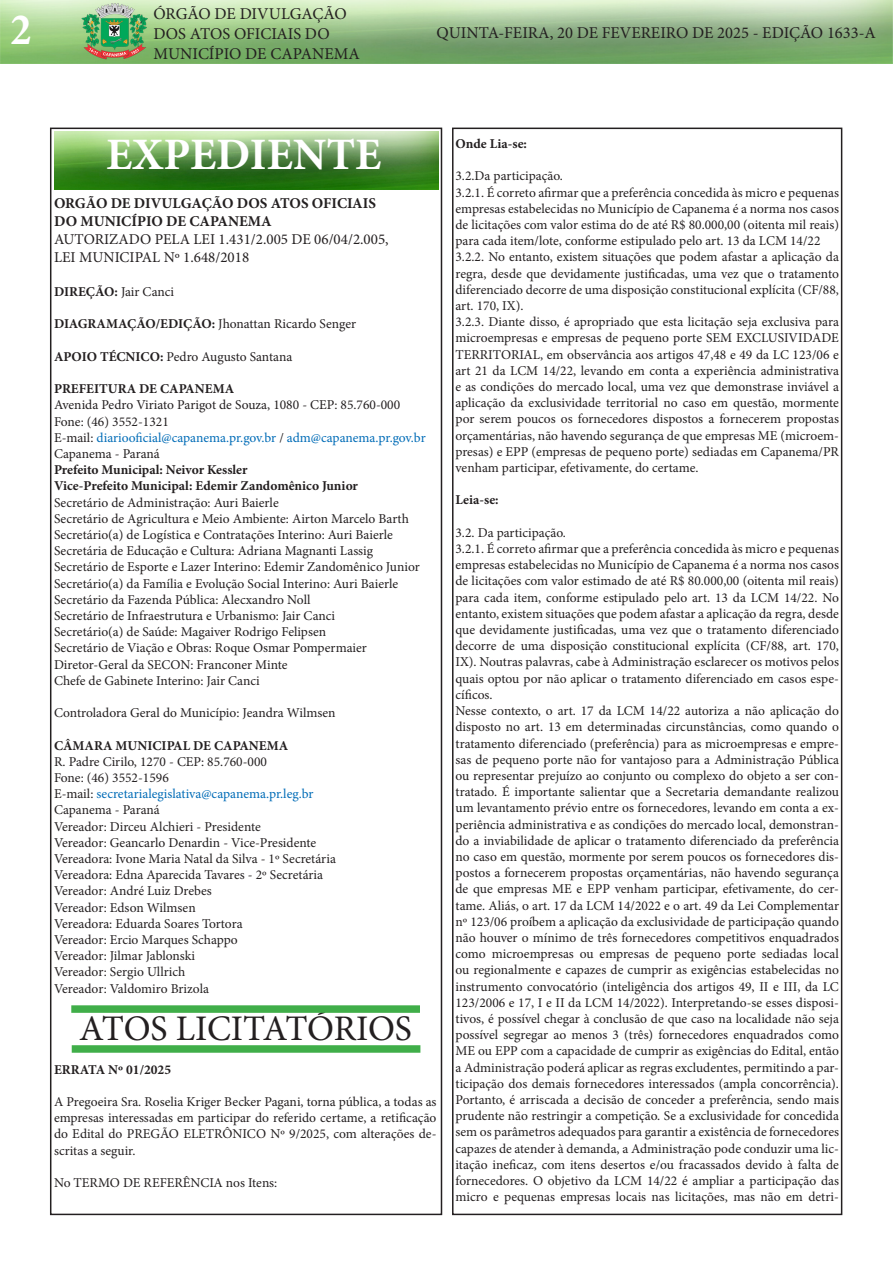
<style>
.page{position:relative;width:893px;height:1263px;background:#fff}
.page>*{position:absolute;margin:0;border:0;box-sizing:border-box;transform-origin:0 0}
.t1{font:700 45px "Minion Pro";color:#fff}
.t2{font:700 condensed 45px "Minion Pro";color:#fff}
.t3{font:36px "Minion Pro";letter-spacing:-.01em;color:#231f20}
.t4{font:16.5px/19.8px "Minion Pro";color:#231f20}
.t5{font:15px "Minion Pro";color:#231f20}
.t6{font:700 15px "Minion Pro";color:#231f20}
.t7{font:13.5px/16.2px "Minion Pro";color:#231f20;text-align:justify}
.t8{font:700 13.5px "Minion Pro";color:#231f20}
.t9{font:13.5px "Minion Pro";color:#006cb7}
.s1{font-weight:700}
.s2{color:#231f20}
</style>
<div class="page">
<div style="left:50px;top:128px;width:392px;height:1087px;border:2px solid #231f20"></div>
<img style="left:0;top:0;width:893px;height:64px">
<div style="left:452px;top:128px;width:390px;height:1087px;border:2px solid #231f20"></div>
<img style="left:54px;top:132px;width:384px;height:58px">
<div style="left:72px;top:1045px;width:348px;height:8px;background:#40ae49"></div>
<div style="left:71px;top:1005px;width:349px;height:8px;background:#40ae49"></div>
<h1 class="t2" style="left:11px;top:-1px;width:22px">2</h1>
<p class="t4" style="left:153px;top:4px;width:208px">ÓRGÃO DE DIVULGAÇÃO<br>DOS ATOS OFICIAIS DO<br>MUNICÍPIO DE CAPANEMA</p>
<p class="t4" style="left:437px;top:23px;width:441px">QUINTA-FEIRA, 20 DE FEVEREIRO DE 2025 - EDIÇÃO 1633-A</p>
<p class="t1" style="left:106px;top:123px;width:277px">EXPEDIENTE</p>
<p class="t6" style="left:54px;top:192px;width:324px">ORGÃO DE DIVULGAÇÃO DOS ATOS OFICIAIS</p>
<p class="t6" style="left:54px;top:210px;width:219px">DO MUNICÍPIO DE CAPANEMA</p>
<p class="t5" style="left:54px;top:229px;width:336px">AUTORIZADO PELA LEI 1.431/2.005 DE 06/04/2.005,</p>
<p class="t5" style="left:54px;top:247px;width:197px">LEI MUNICIPAL Nº 1.648/2018</p>
<p class="t7" style="left:54px;top:284px;width:122px"><span class="s1">DIREÇÃO:</span> Jair Canci</p>
<p class="t7" style="left:54px;top:316px;width:304px"><span class="s1">DIAGRAMAÇÃO/EDIÇÃO:</span> Jhonattan Ricardo Senger</p>
<p class="t7" style="left:54px;top:348px;width:240px"><span class="s1">APOIO TÉCNICO:</span> Pedro Augusto Santana</p>
<p class="t8" style="left:54px;top:379px;width:182px">PREFEITURA DE CAPANEMA</p>
<p class="t7" style="left:54px;top:397px;width:348px">Avenida Pedro Viriato Parigot de Souza, 1080 - CEP: 85.760-000</p>
<p class="t7" style="left:54px;top:413px;width:116px">Fone: (46) 3552-1321</p>
<p class="t9" style="left:54px;top:428px;width:373px"><span class="s2">E-mail:</span> diariooficial@capanema.pr.gov.br <span class="s2">/</span> adm@capanema.pr.gov.br</p>
<p class="t7" style="left:54px;top:446px;width:107px">Capanema - Paraná</p>
<p class="t8" style="left:54px;top:460px;width:195px">Prefeito Municipal: Neivor Kessler</p>
<p class="t8" style="left:54px;top:477px;width:306px">Vice-Prefeito Municipal: Edemir Zandomênico Junior</p>
<p class="t7" style="left:54px;top:494px;width:226px">Secretário de Administração: Auri Baierle</p>
<p class="t7" style="left:54px;top:510px;width:356px">Secretário de Agricultura e Meio Ambiente: Airton Marcelo Barth</p>
<p class="t7" style="left:54px;top:527px;width:340px">Secretário(a) de Logística e Contratações Interino: Auri Baierle</p>
<p class="t7" style="left:54px;top:543px;width:321px">Secretária de Educação e Cultura: Adriana Magnanti Lassig</p>
<p class="t7" style="left:54px;top:559px;width:367px">Secretário de Esporte e Lazer Interino: Edemir Zandomênico Junior</p>
<p class="t7" style="left:54px;top:575px;width:346px">Secretário(a) da Família e Evolução Social Interino: Auri Baierle</p>
<p class="t7" style="left:54px;top:591px;width:258px">Secretário da Fazenda Pública: Alecxandro Noll</p>
<p class="t7" style="left:54px;top:608px;width:283px">Secretário de Infraestrutura e Urbanismo: Jair Canci</p>
<p class="t7" style="left:54px;top:624px;width:274px">Secretário(a) de Saúde: Magaiver Rodrigo Felipsen</p>
<p class="t7" style="left:54px;top:640px;width:314px">Secretário de Viação e Obras: Roque Osmar Pompermaier</p>
<p class="t7" style="left:54px;top:656px;width:235px">Diretor-Geral da SECON: Franconer Minte</p>
<p class="t7" style="left:54px;top:672px;width:207px">Chefe de Gabinete Interino: Jair Canci</p>
<p class="t7" style="left:54px;top:705px;width:283px">Controladora Geral do Município: Jeandra Wilmsen</p>
<p class="t8" style="left:54px;top:736px;width:236px">CÂMARA MUNICIPAL DE CAPANEMA</p>
<p class="t7" style="left:54px;top:753px;width:215px">R. Padre Cirilo, 1270 - CEP: 85.760-000</p>
<p class="t7" style="left:54px;top:770px;width:116px">Fone: (46) 3552-1596</p>
<p class="t9" style="left:54px;top:785px;width:261px"><span class="s2">E-mail:</span> secretarialegislativa@capanema.pr.leg.br</p>
<p class="t7" style="left:54px;top:802px;width:107px">Capanema - Paraná</p>
<p class="t7" style="left:54px;top:818px;width:208px">Vereador: Dirceu Alchieri - Presidente</p>
<p class="t7" style="left:54px;top:834px;width:264px">Vereador: Geancarlo Denardin - Vice-Presidente</p>
<p class="t7" style="left:54px;top:851px;width:283px">Vereadora: Ivone Maria Natal da Silva - 1º Secretária</p>
<p class="t7" style="left:54px;top:867px;width:271px">Vereadora: Edna Aparecida Tavares - 2º Secretária</p>
<p class="t7" style="left:54px;top:883px;width:159px">Vereador: André Luiz Drebes</p>
<p class="t7" style="left:54px;top:899px;width:143px">Vereador: Edson Wilmsen</p>
<p class="t7" style="left:54px;top:915px;width:190px">Vereadora: Eduarda Soares Tortora</p>
<p class="t7" style="left:54px;top:932px;width:185px">Vereador: Ercio Marques Schappo</p>
<p class="t7" style="left:54px;top:948px;width:143px">Vereador: Jilmar Jablonski</p>
<p class="t7" style="left:54px;top:964px;width:133px">Vereador: Sergio Ullrich</p>
<p class="t7" style="left:54px;top:980px;width:157px">Vereador: Valdomiro Brizola</p>
<p class="t3" style="left:79px;top:1004px;width:334px">ATOS LICITATÓRIOS</p>
<p class="t8" style="left:54px;top:1060px;width:119px">ERRATA Nº 01/2025</p>
<p class="t7" style="left:54px;top:1094px;width:384px">A Pregoeira Sra. Roselia Kriger Becker Pagani, torna pública, a todas as empresas interessadas em participar do referido certame, a retificação do Edital do PREGÃO ELETRÔNICO Nº 9/2025, com alterações de&shy;scritas a seguir.</p>
<p class="t7" style="left:54px;top:1175px;width:225px">No TERMO DE REFERÊNCIA nos Itens:</p>
<p class="t8" style="left:455px;top:134px;width:73px">Onde Lia-se:</p>
<p class="t7" style="left:455px;top:168px;width:109px">3.2.Da participação.</p>
<p class="t7" style="left:455px;top:184px;width:385px">3.2.1. É correto afirmar que a preferência concedida às micro e pequenas empresas estabelecidas no Município de Capanema é a norma nos casos de licitações com valor estima do de até R$ 80.000,00 (oitenta mil reais) para cada item/lote, conforme estipulado pelo art. 13 da LCM 14/22</p>
<p class="t7" style="left:455px;top:249px;width:385px">3.2.2. No entanto, existem situações que podem afastar a aplicação da regra, desde que devidamente justificadas, uma vez que o tratamento diferenciado decorre de uma disposição constitucional explícita (CF/88, art. 170, IX).</p>
<p class="t7" style="left:455px;top:314px;width:385px">3.2.3. Diante disso, é apropriado que esta licitação seja exclusiva para microempresas e empresas de pequeno porte SEM EXCLUSIVIDADE TERRITORIAL, em observância aos artigos 47,48 e 49 da LC 123/06 e art 21 da LCM 14/22, levando em conta a experiência administrativa e as condições do mercado local, uma vez que demonstrase inviável a aplicação da exclusividade territorial no caso em questão, mormente por serem poucos os fornecedores dispostos a fornecerem propostas orçamentárias, não havendo segurança de que empresas ME (microem&shy;presas) e EPP (empresas de pequeno porte) sediadas em Capanema/PR venham participar, efetivamente, do certame.</p>
<p class="t8" style="left:455px;top:491px;width:45px">Leia-se:</p>
<p class="t7" style="left:455px;top:524px;width:112px">3.2. Da participação.</p>
<p class="t7" style="left:455px;top:541px;width:385px">3.2.1. É correto afirmar que a preferência concedida às micro e pequenas empresas estabelecidas no Município de Capanema é a norma nos casos de licitações com valor estimado de até R$ 80.000,00 (oitenta mil reais) para cada item, conforme estipulado pelo art. 13 da LCM 14/22. No entanto, existem situações que podem afastar a aplicação da regra, desde que devidamente justificadas, uma vez que o tratamento diferenciado decorre de uma disposição constitucional explícita (CF/88, art. 170, IX). Noutras palavras, cabe à Administração esclarecer os motivos pelos quais optou por não aplicar o tratamento diferenciado em casos espe&shy;cíficos.</p>
<p class="t7" style="left:455px;top:703px;width:385px">Nesse contexto, o art. 17 da LCM 14/22 autoriza a não aplicação do disposto no art. 13 em determinadas circunstâncias, como quando o tratamento diferenciado (preferência) para as microempresas e empre&shy;sas de pequeno porte não for vantajoso para a Administração Pública ou representar prejuízo ao conjunto ou complexo do objeto a ser con&shy;tratado. É importante salientar que a Secretaria demandante realizou um levantamento prévio entre os fornecedores, levando em conta a ex&shy;periência administrativa e as condições do mercado local, demonstran&shy;do a inviabilidade de aplicar o tratamento diferenciado da preferência no caso em questão, mormente por serem poucos os fornecedores dis&shy;postos a fornecerem propostas orçamentárias, não havendo segurança de que empresas ME e EPP venham participar, efetivamente, do cer&shy;tame. Aliás, o art. 17 da LCM 14/2022 e o art. 49 da Lei Complementar nº 123/06 proíbem a aplicação da exclusividade de participação quando não houver o mínimo de três fornecedores competitivos enquadrados como microempresas ou empresas de pequeno porte sediadas local ou regionalmente e capazes de cumprir as exigências estabelecidas no instrumento convocatório (inteligência dos artigos 49, II e III, da LC 123/2006 e 17, I e II da LCM 14/2022). Interpretando-se esses disposi&shy;tivos, é possível chegar à conclusão de que caso na localidade não seja possível segregar ao menos 3 (três) fornecedores enquadrados como ME ou EPP com a capacidade de cumprir as exigências do Edital, então a Administração poderá aplicar as regras excludentes, permitindo a par&shy;ticipação dos demais fornecedores interessados (ampla concorrência).<br>Portanto, é arriscada a decisão de conceder a preferência, sendo mais prudente não restringir a competição. Se a exclusividade for concedida sem os parâmetros adequados para garantir a existência de fornecedores capazes de atender à demanda, a Administração pode conduzir uma lic&shy;itação ineficaz, com itens desertos e/ou fracassados devido à falta de fornecedores. O objetivo da LCM 14/22 é ampliar a participação das micro e pequenas empresas locais nas licitações, mas não em detri-</p>
</div>
